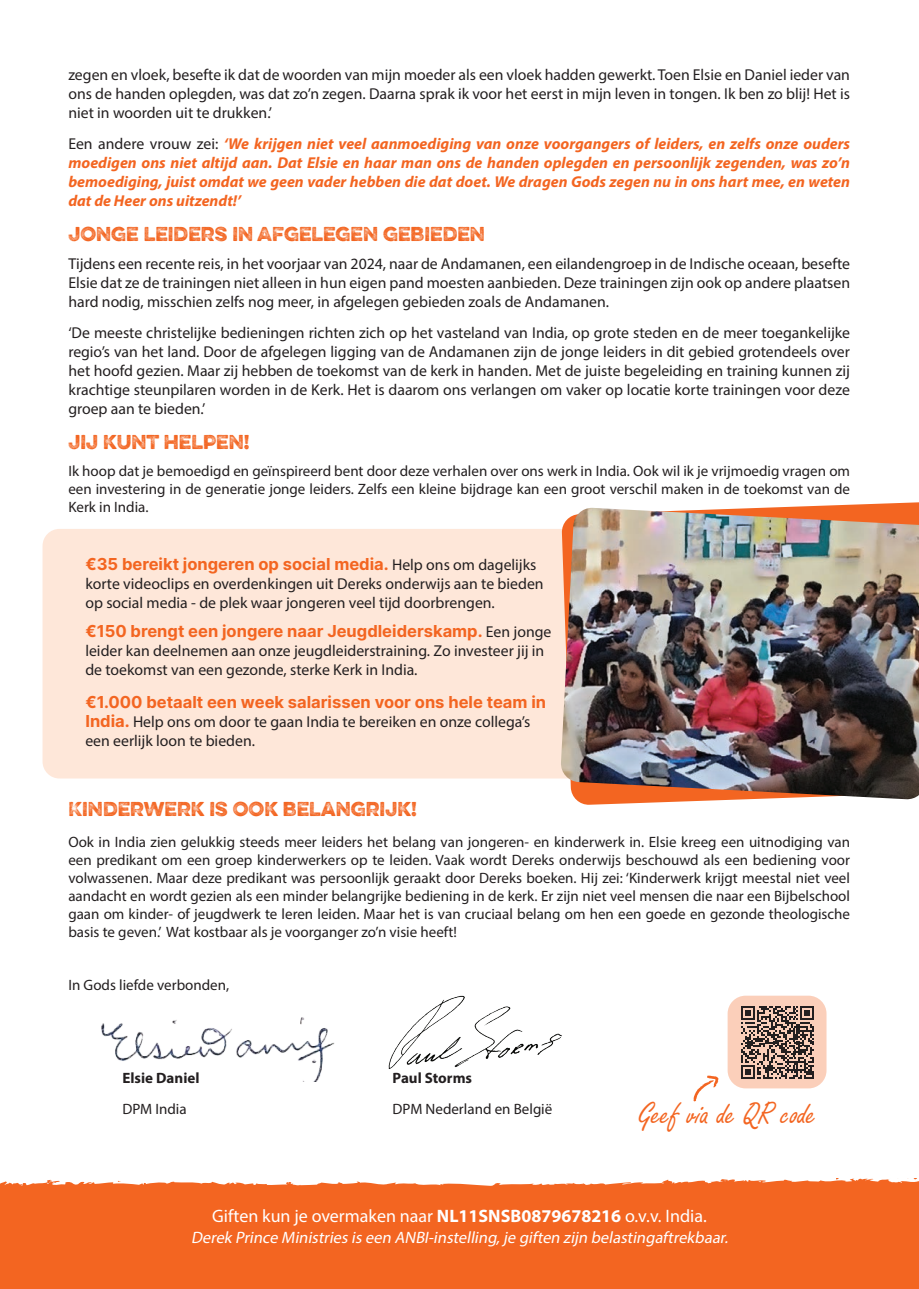
<style>
.page{position:relative;width:919px;height:1289px;background:#fff}
.page>*{position:absolute;margin:0;border:0;box-sizing:border-box;transform-origin:0 0}
.t1{font:33.3px "Freestyle Script";color:#f36521}
.t2{font:300 18px "Eveleth Slant";color:#f36521}
.t3{font:18px "Myriad Pro";color:#fff}
.t4{font:700 16.5px "Inter";color:#f36521}
.t5{font:italic 16.5px "Myriad Pro";letter-spacing:.005em;color:#fff}
.t6{font:15.75px/18.9px "Myriad Pro";color:#231f20;text-align:justify}
.t7{font:italic 700 15.75px/18.9px "Myriad Pro";color:#f36521;text-align:justify}
.t8{font:15px/18px "Myriad Pro";color:#231f20;text-align:justify}
.t9{font:700 15px "Myriad Pro";color:#231f20}
.s1{font-weight:400;font-style:normal;color:#231f20}
.s2{font-family:"Myriad Pro";font-weight:400;font-size:15.75px;color:#231f20}
.s3{font-family:"Inter";font-weight:700;font-size:16.5px;color:#f36521}
.s4{font-weight:700}
</style>
<div class="page">
<div style="left:0;top:1178px;width:918px;height:110px;background:#f36521"></div>
<img style="left:101px;top:1017px;width:234px;height:64px">
<img style="left:388px;top:995px;width:174px;height:74px">
<svg style="left:693px;top:1075px;width:26px;height:26px"></svg>
<div style="left:43px;top:529px;width:760px;height:249px;background:#fee7d9;border-radius:17px"></div>
<svg style="left:575px;top:502px;width:343px;height:303px"></svg>
<img style="left:560px;top:508px;width:358px;height:291px">
<svg style="left:0;top:1178px;width:918px;height:8px"></svg>
<div style="left:727px;top:995px;width:99px;height:93px;background:#fbcfba;border-radius:18px"></div>
<svg style="left:741px;top:1006px;width:73px;height:73px"></svg>
<p class="t6" style="left:68px;top:65px;width:783px">zegen en vloek, besefte ik dat de woorden van mijn moeder als een vloek hadden gewerkt. Toen Elsie en Daniel ieder van ons de handen oplegden, was dat zo’n zegen. Daarna sprak ik voor het eerst in mijn leven in tongen. Ik ben zo blij! Het is niet in woorden uit te drukken.’</p>
<p class="t7" style="left:68px;top:134px;width:783px"><span class="s1">Een andere vrouw zei:</span> ‘We krijgen niet veel aanmoediging van onze voorgangers of leiders, en zelfs onze ouders moedigen ons niet altijd aan. Dat Elsie en haar man ons de handen oplegden en persoonlijk zegenden, was zo’n bemoediging, juist omdat we geen vader hebben die dat doet. We dragen Gods zegen nu in ons hart mee, en weten dat de Heer ons uitzendt!’</p>
<p class="t2" style="left:68px;top:220px;width:418px">JONGE LEIDERS IN AFGELEGEN GEBIEDEN</p>
<p class="t6" style="left:68px;top:254px;width:783px">Tijdens een recente reis, in het voorjaar van 2024, naar de Andamanen, een eilandengroep in de Indische oceaan, besefte Elsie dat ze de trainingen niet alleen in hun eigen pand moesten aanbieden. Deze trainingen zijn ook op andere plaatsen hard nodig, misschien zelfs nog meer, in afgelegen gebieden zoals de Andamanen.</p>
<p class="t6" style="left:68px;top:323px;width:783px">‘De meeste christelijke bedieningen richten zich op het vasteland van India, op grote steden en de meer toegankelijke regio’s van het land. Door de afgelegen ligging van de Andamanen zijn de jonge leiders in dit gebied grotendeels over het hoofd gezien. Maar zij hebben de toekomst van de kerk in handen. Met de juiste begeleiding en training kunnen zij krachtige steunpilaren worden in de Kerk. Het is daarom ons verlangen om vaker op locatie korte trainingen voor deze groep aan te bieden.’</p>
<p class="t2" style="left:68px;top:428px;width:183px">JIJ KUNT HELPEN!</p>
<p class="t8" style="left:68px;top:461px;width:783px">Ik hoop dat je bemoedigd en geïnspireerd bent door deze verhalen over ons werk in India. Ook wil ik je vrijmoedig vragen om een investering in de generatie jonge leiders. Zelfs een kleine bijdrage kan een groot verschil maken in de toekomst van de Kerk in India.</p>
<p class="t4" style="left:85px;top:552px;width:452px">€35 bereikt jongeren op social media. <span class="s2">Help ons om dagelijks</span></p>
<p class="t6" style="left:85px;top:574px;width:460px">korte videoclips en overdenkingen uit Dereks onderwijs aan te bieden op social media - de plek waar jongeren veel tijd doorbrengen.</p>
<p class="t4" style="left:85px;top:619px;width:467px">€150 brengt een jongere naar Jeugdleiderskamp. <span class="s2">Een jonge</span></p>
<p class="t6" style="left:85px;top:641px;width:460px">leider kan deelnemen aan onze jeugdleiderstraining. Zo investeer jij in de toekomst van een gezonde, sterke Kerk in India.</p>
<p class="t4" style="left:85px;top:690px;width:462px">€1.000 betaalt een week salarissen voor ons hele team in</p>
<p class="t6" style="left:85px;top:712px;width:446px"><span class="s3">India.</span> Help ons om door te gaan India te bereiken en onze collega’s een eerlijk loon te bieden.</p>
<p class="t2" style="left:68px;top:795px;width:350px">KINDERWERK IS OOK BELANGRIJK!</p>
<p class="t8" style="left:68px;top:832px;width:783px">Ook in India zien gelukkig steeds meer leiders het belang van jongeren- en kinderwerk in. Elsie kreeg een uitnodiging van een predikant om een groep kinderwerkers op te leiden. Vaak wordt Dereks onderwijs beschouwd als een bediening voor volwassenen. Maar deze predikant was persoonlijk geraakt door Dereks boeken. Hij zei: ‘Kinderwerk krijgt meestal niet veel aandacht en wordt gezien als een minder belangrijke bediening in de kerk. Er zijn niet veel mensen die naar een Bijbelschool gaan om kinder- of jeugdwerk te leren leiden. Maar het is van cruciaal belang om hen een goede en gezonde theologische basis te geven.’ Wat kostbaar als je voorganger zo’n visie heeft!</p>
<p class="t8" style="left:68px;top:975px;width:162px">In Gods liefde verbonden,</p>
<p class="t9" style="left:122px;top:1068px;width:79px">Elsie Daniel</p>
<p class="t9" style="left:392px;top:1068px;width:81px">Paul Storms</p>
<p class="t8" style="left:122px;top:1099px;width:66px">DPM India</p>
<p class="t8" style="left:392px;top:1099px;width:161px">DPM Nederland en België</p>
<h1 class="t1" style="left:639px;top:1095px;width:179px">Geef via de QR code</h1>
<p class="t3" style="left:212px;top:1204px;width:496px">Giften kun je overmaken naar <span class="s4">NL11SNSB0879678216</span> o.v.v. India.</p>
<p class="t5" style="left:191px;top:1226px;width:541px">Derek Prince Ministries is een ANBI-instelling,je giften zijn belastingaftrekbaar.</p>
</div>
